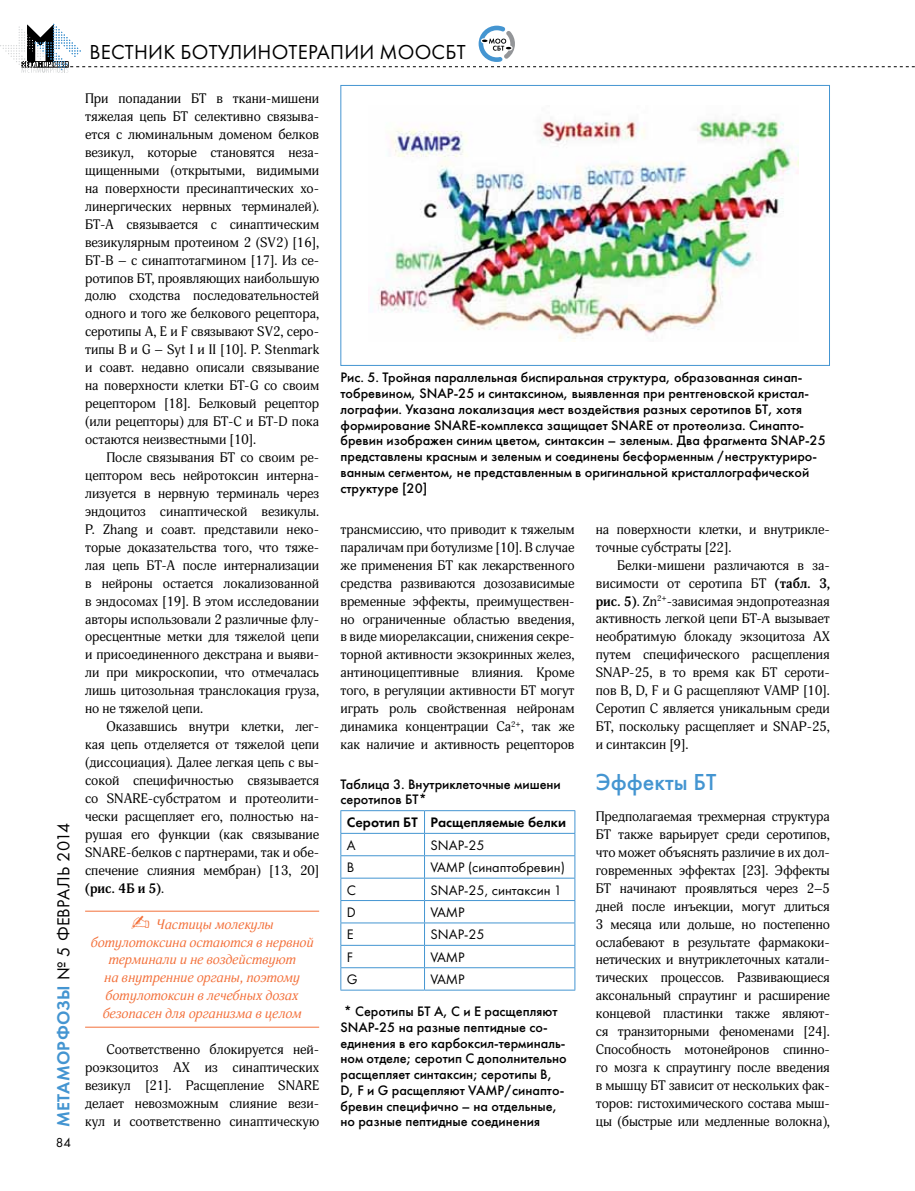
<style>
.page{position:relative;width:915px;height:1191px;background:#fff}
.page>*{position:absolute;margin:0;border:0;box-sizing:border-box;transform-origin:0 0}
.t1{font:500 24px "Futura";color:#4495d1}
.t2{font:21px "Futura";letter-spacing:.01em;color:#000}
.t3{font:18px "Futura";letter-spacing:.005em;color:#000}
.t4{font:500 14.25px/15.8px "Futura";color:#000}
.t5{font:14.25px "Futura";color:#000}
.t6{font:14.25px "Futura Demi";color:#000}
.t7{font:13.5px/18px "Adonis";color:#000;text-align:justify}
.t8{font:italic 13.5px/18px "Adonis";color:#f3703a;text-align:center}
.t9{font:13.5px "Futura";color:#000}
.s1{font-family:"Futura Demi";color:#4495d1}
.s2{font-weight:700}
</style>
<div class="page">
<hr style="left:85px;top:910px;width:234px;height:1px;background:#f3703a">
<hr style="left:85px;top:1026px;width:234px;height:1px;background:#f3703a">
<img style="left:377px;top:119px;width:421px;height:222px">
<div style="left:340px;top:85px;width:489px;height:281px;border:1px solid #4495d1"></div>
<hr style="left:340px;top:810px;width:84px;height:1px;background:#4495d1">
<hr style="left:424px;top:810px;width:151px;height:1px;background:#4495d1">
<hr style="left:340px;top:833px;width:84px;height:1px;background:#4495d1">
<hr style="left:424px;top:833px;width:151px;height:1px;background:#4495d1">
<hr style="left:340px;top:855px;width:84px;height:1px;background:#4495d1">
<hr style="left:424px;top:855px;width:151px;height:1px;background:#4495d1">
<hr style="left:340px;top:877px;width:84px;height:1px;background:#4495d1">
<hr style="left:424px;top:877px;width:151px;height:1px;background:#4495d1">
<hr style="left:340px;top:900px;width:84px;height:1px;background:#4495d1">
<hr style="left:424px;top:900px;width:151px;height:1px;background:#4495d1">
<hr style="left:340px;top:922px;width:84px;height:1px;background:#4495d1">
<hr style="left:424px;top:922px;width:151px;height:1px;background:#4495d1">
<hr style="left:340px;top:945px;width:84px;height:1px;background:#4495d1">
<hr style="left:424px;top:945px;width:151px;height:1px;background:#4495d1">
<hr style="left:340px;top:967px;width:84px;height:1px;background:#4495d1">
<svg style="left:340px;top:811px;width:1px;height:178px"></svg>
<hr style="left:424px;top:967px;width:151px;height:1px;background:#4495d1">
<svg style="left:424px;top:811px;width:1px;height:178px"></svg>
<svg style="left:574px;top:811px;width:1px;height:178px"></svg>
<hr style="left:340px;top:989px;width:84px;height:1px;background:#4495d1">
<hr style="left:424px;top:989px;width:151px;height:1px;background:#4495d1">
<svg style="left:0;top:24px;width:915px;height:49px"></svg>
<h3 class="t3" style="left:53px;top:1127px;width:306px;rotate:-90deg"><span class="s1">МЕТАМОРФОЗЫ</span> № 5 ФЕВРАЛЬ 2014</h3>
<p class="t9" style="left:56px;top:1134px;width:17px">84</p>
<h2 class="t2" style="left:89px;top:39px;width:377px">ВЕСТНИК БОТУЛИНОТЕРАПИИ МООСБТ</h2>
<p class="t7" style="left:85px;top:90px;width:235px">При попадании БТ в ткани-мишени тяжелая цепь БТ селективно связыва&shy;ется с люминальным доменом белков везикул, которые становятся неза&shy;щищенными (открытыми, видимыми на поверхности пресинаптических хо&shy;линергических нервных терминалей).<br>БТ-А связывается с синаптическим везикулярным протеином 2 (SV2) [16], БТ-В – с синаптотагмином [17]. Из се&shy;ротипов БТ, проявляющих наибольшую долю сходства последовательностей одного и того же белкового рецептора, серотипы А, Е и F связывают SV2, серо&shy;типы В и G – Syt I и II [10]. P. Stenmark и соавт. недавно описали связывание на поверхности клетки БТ-G со своим рецептором [18]. Белковый рецептор (или рецепторы) для БТ-С и БТ-D пока остаются неизвестными [10].</p>
<p class="t7" style="left:85px;top:448px;width:235px;text-indent:21px">После связывания БТ со своим ре&shy;цептором весь нейротоксин интерна&shy;лизуется в нервную терминаль через эндоцитоз синаптической везикулы.<br>Р. Zhang и соавт. представили неко&shy;торые доказательства того, что тяже&shy;лая цепь БТ-А после интернализации в нейроны остается локализованной в эндосомах [19]. В этом исследовании авторы использовали 2 различные флу&shy;оресцентные метки для тяжелой цепи и присоединенного декстрана и выяви&shy;ли при микроскопии, что отмечалась лишь цитозольная транслокация груза, но не тяжелой цепи.</p>
<p class="t7" style="left:85px;top:717px;width:235px;text-indent:21px">Оказавшись внутри клетки, лег&shy;кая цепь отделяется от тяжелой цепи (диссоциация). Далее легкая цепь с вы&shy;сокой специфичностью связывается со SNARE-субстратом и протеолити&shy;чески расщепляет его, полностью на&shy;рушая его функции (как связывание SNARE-белков с партнерами, так и обе&shy;спечение слияния мембран) [13, 20] <span class="s2">(рис. 4Б и 5)</span>.</p>
<p class="t8" style="left:91px;top:915px;width:224px">✍ Частицы молекулы ботулотоксина остаются в нервной терминали и не воздействуют<br>на внутренние органы, поэтому ботулотоксин в лечебных дозах безопасен для организма в целом</p>
<p class="t7" style="left:85px;top:1040px;width:235px;text-indent:21px">Соответственно блокируется ней&shy;роэкзоцитоз АХ из синаптических везикул [21]. Расщепление SNARE делает невозможным слияние вези&shy;кул и соответственно синаптическую</p>
<p class="t4" style="left:340px;top:370px;width:486px">Рис. 5. Тройная параллельная биспиральная структура, образованная синап&shy;тобревином, SNAP-25 и синтаксином, выявленная при рентгеновской кристал&shy;лографии. Указана локализация мест воздействия разных серотипов БТ, хотя формирование SNARE-комплекса защищает SNARE от протеолиза. Синапто&shy;бревин изображен синим цветом, синтаксин – зеленым. Два фрагмента SNAP-25 представлены красным и зеленым и соединены бесформенным /неструктуриро&shy;ванным сегментом, не представленным в оригинальной кристаллографической структуре [20]</p>
<p class="t7" style="left:340px;top:520px;width:235px">трансмиссию, что приводит к тяжелым параличам при ботулизме [10]. В случае же применения БТ как лекарственного средства развиваются дозозависимые временные эффекты, преимуществен&shy;но ограниченные областью введения, в виде миорелаксации, снижения секре&shy;торной активности экзокринных желез, антиноцицептивные влияния. Кроме того, в регуляции активности БТ могут играть роль свойственная нейронам динамика концентрации Ca<sup>2+</sup>, так же как наличие и активность рецепторов</p>
<p class="t7" style="left:595px;top:520px;width:235px">на поверхности клетки, и внутрикле&shy;точные субстраты [22].</p>
<p class="t7" style="left:595px;top:556px;width:235px;text-indent:21px">Белки-мишени различаются в за&shy;висимости от серотипа БТ <span class="s2">(табл. 3, рис. 5)</span>. Zn<sup>2+</sup>-зависимая эндопротеазная активность легкой цепи БТ-А вызывает необратимую блокаду экзоцитоза АХ путем специфического расщепления SNAP-25, в то время как БТ сероти&shy;пов B, D, F и G расщепляют VAMP [10].<br>Серотип С является уникальным среди БT, поскольку расщепляет и SNAP-25, и синтаксин [9].</p>
<h1 class="t1" style="left:595px;top:768px;width:109px">Эффекты БТ</h1>
<p class="t7" style="left:595px;top:807px;width:235px">Предполагаемая трехмерная структура БТ также варьирует среди серотипов, что может объяснять различие в их дол&shy;говременных эффектах [23]. Эффекты БТ начинают проявляться через 2–5 дней после инъекции, могут длиться 3 месяца или дольше, но постепенно ослабевают в результате фармакоки&shy;нетических и внутриклеточных катали&shy;тических процессов. Развивающиеся аксональный спраутинг и расширение концевой пластинки также являют&shy;ся транзиторными феноменами [24].<br>Способность мотонейронов спинно&shy;го мозга к спраутингу после введения в мышцу БТ зависит от нескольких фак&shy;торов: гистохимического состава мыш&shy;цы (быстрые или медленные волокна),</p>
<p class="t4" style="left:340px;top:776px;width:222px">Таблица 3. Внутриклеточные мишени серотипов БТ*</p>
<p class="t6" style="left:347px;top:813px;width:220px">Серотип БТ Расщепляемые белки</p>
<p class="t5" style="left:347px;top:836px;width:10px">А</p>
<p class="t5" style="left:430px;top:836px;width:56px">SNAP-25</p>
<p class="t5" style="left:347px;top:859px;width:9px">B</p>
<p class="t5" style="left:430px;top:859px;width:136px">VAMP (синаптобревин)</p>
<p class="t5" style="left:347px;top:881px;width:11px">C</p>
<p class="t5" style="left:430px;top:881px;width:133px">SNAP-25, синтаксин 1</p>
<p class="t5" style="left:347px;top:903px;width:11px">D</p>
<p class="t5" style="left:430px;top:903px;width:36px">VAMP</p>
<p class="t5" style="left:347px;top:926px;width:8px">E</p>
<p class="t5" style="left:430px;top:926px;width:56px">SNAP-25</p>
<p class="t5" style="left:347px;top:948px;width:8px">F</p>
<p class="t5" style="left:430px;top:948px;width:36px">VAMP</p>
<p class="t5" style="left:347px;top:971px;width:12px">G</p>
<p class="t5" style="left:430px;top:971px;width:36px">VAMP</p>
<p class="t4" style="left:340px;top:1003px;width:228px">* Серотипы БТ А, С и Е расщепляют SNAP-25 на разные пептидные со&shy;единения в его карбоксил-терминаль&shy;ном отделе; серотип С дополнительно расщепляет синтаксин; серотипы B, D, F и G расщепляют VAMP/синапто&shy;бревин специфично – на отдельные, но разные пептидные соединения</p>
</div>
